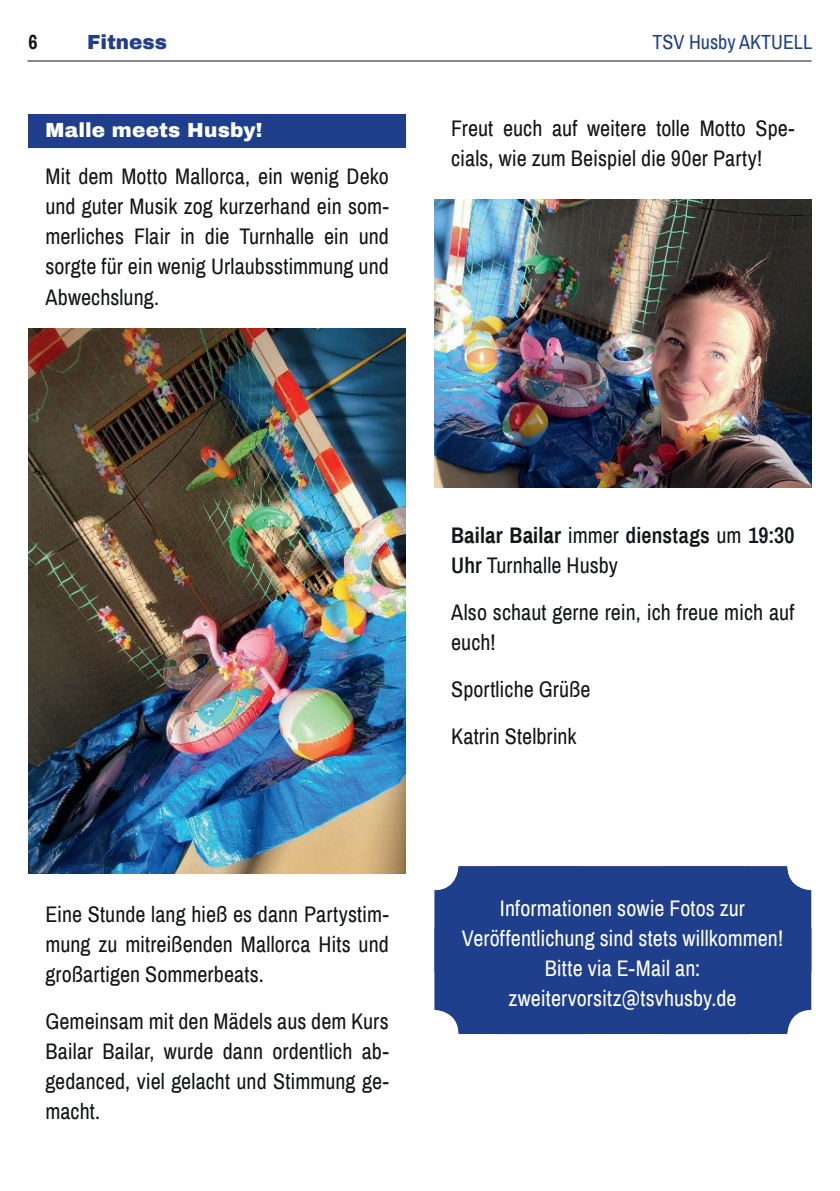
<style>
.page{position:relative;width:840px;height:1191px;background:#fff}
.page>*{position:absolute;margin:0;border:0;box-sizing:border-box;transform-origin:0 0}
.Fließtext_Inhalt_Artikel{font:22px/30px "Archivo Narrow";letter-spacing:.005em;color:#121617;text-align:justify}
.Fließtext_Inhalt_Artikel-2{font:22px/30px "Archivo Narrow";color:#fff;text-align:center}
.Fließtex_HL1{font:900 20px "Archivo";letter-spacing:.01em;color:#fff}
.Kopfzeile_Inhalt{font:20px "Archivo Narrow";color:#1f3f8d}
.Kopfzeile_Inhalt-2{font:900 20px "Archivo";color:#1f3f8d}
.t1{font:700 20px "Archivo Narrow";color:#121617}
.s1{font-weight:700}
.s2{font-weight:600}
</style>
<div class="page">
<hr style="left:27px;top:60px;width:784px;height:1px;background:#121617">
<div style="left:28px;top:114px;width:377px;height:33px;background:#1f3f8d"></div>
<img style="left:434px;top:200px;width:377px;height:288px">
<img style="left:28px;top:329px;width:377px;height:544px">
<div style="left:434px;top:866px;width:378px;height:169px;background:#1f3f8d"></div>
<p class="t1" style="left:28px;top:28px;width:11px">6</p>
<p class="Kopfzeile_Inhalt-2" style="left:87px;top:30px;width:81px">Fitness</p>
<p class="Kopfzeile_Inhalt" style="left:652px;top:28px;width:161px">TSV Husby AKTUELL</p>
<p class="Fließtex_HL1" style="left:45px;top:118px;width:218px">Malle meets Husby!</p>
<p class="Fließtext_Inhalt_Artikel" style="left:45px;top:161px;width:345px">Mit dem Motto Mallorca, ein wenig Deko und guter Musik zog kurzerhand ein som&shy;merliches Flair in die Turnhalle ein und sorgte für ein wenig Urlaubsstimmung und Abwechslung.</p>
<p class="Fließtext_Inhalt_Artikel" style="left:451px;top:113px;width:344px">Freut euch auf weitere tolle Motto Spe&shy;cials, wie zum Beispiel die 90er Party!</p>
<p class="Fließtext_Inhalt_Artikel" style="left:45px;top:898px;width:345px">Eine Stunde lang hieß es dann Partystim&shy;mung zu mitreißenden Mallorca Hits und großartigen Sommerbeats.</p>
<p class="Fließtext_Inhalt_Artikel" style="left:45px;top:1005px;width:344px">Gemeinsam mit den Mädels aus dem Kurs Bailar Bailar, wurde dann ordentlich ab&shy;gedanced, viel gelacht und Stimmung ge&shy;macht.</p>
<p class="Fließtext_Inhalt_Artikel" style="left:451px;top:520px;width:344px"><span class="s1">Bailar Bailar</span> immer <span class="s2">dienstags</span> um <span class="s2">19:30<br>Uhr</span> Turnhalle Husby</p>
<p class="Fließtext_Inhalt_Artikel" style="left:451px;top:597px;width:344px">Also schaut gerne rein, ich freue mich auf euch!</p>
<p class="Fließtext_Inhalt_Artikel" style="left:451px;top:674px;width:141px">Sportliche Grüße</p>
<p class="Fließtext_Inhalt_Artikel" style="left:451px;top:721px;width:127px">Katrin Stelbrink</p>
<p class="Fließtext_Inhalt_Artikel-2" style="left:461px;top:893px;width:322px">Informationen sowie Fotos zur<br>Veröffentlichung sind stets willkommen!<br>Bitte via E-Mail an: zweitervorsitz@tsvhusby.de</p>
</div>
